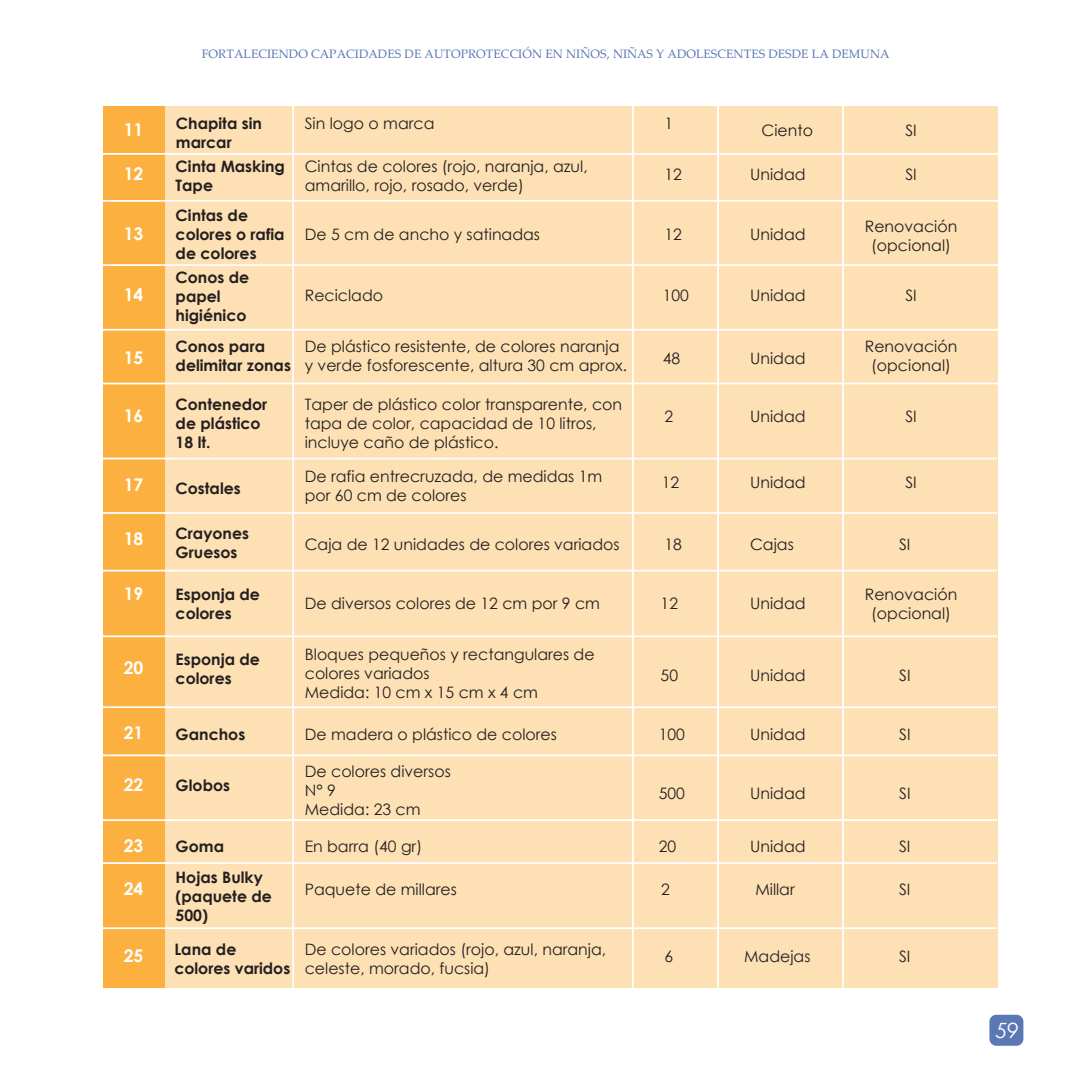
<style>
.page{position:relative;width:1092px;height:1092px;background:#fff}
.page>*{position:absolute;margin:0;border:0;box-sizing:border-box;transform-origin:0 0}
.t1{font:italic 21px "Century Gothic";color:#fff}
.t2{font:700 17.5px "Century Gothic";color:#fff}
.t3{font:15.75px/18.9px "Century Gothic";color:#231f20}
.t4{font:700 15.75px/18.9px "Century Gothic";color:#231f20}
.t5{font:12.25px "Palatino Linotype";color:#5c77b6}
</style>
<div class="page">
<div style="left:103px;top:106px;width:61px;height:881px;background:#fbb03f"></div>
<div style="left:164px;top:106px;width:834px;height:881px;background:#fde0b4"></div>
<hr style="left:103px;top:153px;width:895px;height:2px;background:#fff">
<hr style="left:103px;top:200px;width:895px;height:2px;background:#fff">
<hr style="left:103px;top:264px;width:895px;height:2px;background:#fff">
<hr style="left:103px;top:329px;width:895px;height:1px;background:#fff">
<hr style="left:103px;top:382px;width:895px;height:2px;background:#fff">
<hr style="left:101px;top:457px;width:895px;height:2px;background:#fff">
<hr style="left:101px;top:569px;width:895px;height:2px;background:#fff">
<hr style="left:101px;top:512px;width:895px;height:2px;background:#fff">
<hr style="left:101px;top:635px;width:895px;height:2px;background:#fff">
<hr style="left:101px;top:706px;width:895px;height:2px;background:#fff">
<hr style="left:101px;top:754px;width:895px;height:2px;background:#fff">
<hr style="left:101px;top:819px;width:895px;height:2px;background:#fff">
<hr style="left:101px;top:862px;width:895px;height:1px;background:#fff">
<hr style="left:101px;top:927px;width:895px;height:2px;background:#fff">
<hr style="left:632px;top:98px;width:1px;height:889px;background:#fff">
<hr style="left:292px;top:98px;width:2px;height:889px;background:#fff">
<hr style="left:717px;top:97px;width:2px;height:890px;background:#fff">
<hr style="left:842px;top:98px;width:1px;height:889px;background:#fff">
<div style="left:989px;top:1014px;width:34px;height:31px;background:#5c77b6;border-radius:7px"></div>
<p class="t5" style="left:202px;top:45px;width:689px">FORTALECIENDO CAPACIDADES DE AUTOPROTECCIÓN EN NIÑOS, NIÑAS Y ADOLESCENTES DESDE LA DEMUNA</p>
<p class="t2" style="left:124px;top:116px;width:21px">11</p>
<p class="t2" style="left:124px;top:160px;width:21px">12</p>
<p class="t2" style="left:124px;top:220px;width:21px">13</p>
<p class="t2" style="left:124px;top:282px;width:21px">14</p>
<p class="t4" style="left:176px;top:113px;width:87px">Chapita sin marcar</p>
<p class="t3" style="left:305px;top:114px;width:131px">Sin logo o marca</p>
<p class="t3" style="left:664px;top:114px;width:10px">1</p>
<p class="t4" style="left:175px;top:156px;width:111px">Cinta Masking<br>Tape</p>
<p class="t4" style="left:175px;top:205px;width:110px">Cintas de colores o rafia de colores</p>
<p class="t4" style="left:175px;top:267px;width:75px">Conos de papel higiénico</p>
<p class="t3" style="left:305px;top:157px;width:284px">Cintas de colores (rojo, naranja, azul, amarillo, rojo, rosado, verde)</p>
<p class="t3" style="left:305px;top:224px;width:237px">De 5 cm de ancho y satinadas</p>
<p class="t3" style="left:305px;top:286px;width:80px">Reciclado</p>
<p class="t3" style="left:664px;top:165px;width:19px">12</p>
<p class="t3" style="left:664px;top:224px;width:19px">12</p>
<p class="t3" style="left:662px;top:286px;width:28px">100</p>
<p class="t3" style="left:761px;top:120px;width:53px">Ciento</p>
<p class="t3" style="left:905px;top:120px;width:13px">SI</p>
<p class="t3" style="left:905px;top:165px;width:13px">SI</p>
<p class="t3" style="left:750px;top:165px;width:57px">Unidad</p>
<p class="t3" style="left:750px;top:224px;width:57px">Unidad</p>
<p class="t3" style="left:750px;top:286px;width:57px">Unidad</p>
<p class="t3" style="left:864px;top:217px;width:94px;text-align:center">Renovación (opcional)</p>
<p class="t3" style="left:905px;top:286px;width:13px">SI</p>
<p class="t2" style="left:124px;top:344px;width:21px">15</p>
<p class="t4" style="left:176px;top:336px;width:117px">Conos para delimitar zonas</p>
<p class="t3" style="left:305px;top:336px;width:324px">De plástico resistente, de colores naranja y verde fosforescente, altura 30 cm aprox.</p>
<p class="t3" style="left:662px;top:349px;width:19px">48</p>
<p class="t3" style="left:750px;top:349px;width:57px">Unidad</p>
<p class="t3" style="left:864px;top:336px;width:94px;text-align:center">Renovación (opcional)</p>
<p class="t2" style="left:124px;top:402px;width:21px">16</p>
<p class="t2" style="left:124px;top:472px;width:21px">17</p>
<p class="t4" style="left:176px;top:394px;width:93px">Contenedor de plástico<br>18 lt.</p>
<p class="t4" style="left:176px;top:478px;width:67px">Costales</p>
<p class="t3" style="left:305px;top:395px;width:319px">Taper de plástico color transparente, con tapa de color, capacidad de 10 litros, incluye caño de plástico.</p>
<p class="t3" style="left:305px;top:467px;width:299px">De rafia entrecruzada, de medidas 1m por 60 cm de colores</p>
<p class="t3" style="left:664px;top:406px;width:10px">2</p>
<p class="t3" style="left:661px;top:473px;width:19px">12</p>
<p class="t3" style="left:750px;top:406px;width:57px">Unidad</p>
<p class="t3" style="left:750px;top:473px;width:57px">Unidad</p>
<p class="t3" style="left:905px;top:406px;width:13px">SI</p>
<p class="t3" style="left:905px;top:473px;width:13px">SI</p>
<p class="t2" style="left:124px;top:525px;width:21px">18</p>
<p class="t2" style="left:124px;top:580px;width:21px">19</p>
<p class="t2" style="left:124px;top:654px;width:21px">20</p>
<p class="t4" style="left:176px;top:523px;width:75px">Crayones<br>Gruesos</p>
<p class="t4" style="left:176px;top:584px;width:86px">Esponja de colores</p>
<p class="t4" style="left:176px;top:649px;width:86px">Esponja de colores</p>
<p class="t3" style="left:305px;top:534px;width:316px">Caja de 12 unidades de colores variados</p>
<p class="t3" style="left:305px;top:593px;width:297px">De diversos colores de 12 cm por 9 cm</p>
<p class="t3" style="left:305px;top:645px;width:291px">Bloques pequeños y rectangulares de colores variados<br>Medida: 10 cm x 15 cm x 4 cm</p>
<p class="t3" style="left:664px;top:534px;width:19px">18</p>
<p class="t3" style="left:660px;top:593px;width:19px">12</p>
<p class="t3" style="left:750px;top:534px;width:45px">Cajas</p>
<p class="t3" style="left:750px;top:593px;width:57px">Unidad</p>
<p class="t3" style="left:899px;top:534px;width:13px">SI</p>
<p class="t3" style="left:864px;top:584px;width:94px;text-align:center">Renovación (opcional)</p>
<p class="t3" style="left:750px;top:666px;width:57px">Unidad</p>
<p class="t3" style="left:660px;top:666px;width:19px">50</p>
<p class="t3" style="left:899px;top:666px;width:13px">SI</p>
<p class="t2" style="left:124px;top:719px;width:21px">21</p>
<p class="t4" style="left:176px;top:723px;width:71px">Ganchos</p>
<p class="t3" style="left:305px;top:724px;width:253px">De madera o plástico de colores</p>
<p class="t3" style="left:658px;top:724px;width:28px">100</p>
<p class="t3" style="left:750px;top:724px;width:57px">Unidad</p>
<p class="t3" style="left:899px;top:724px;width:13px">SI</p>
<p class="t2" style="left:124px;top:771px;width:21px">22</p>
<p class="t4" style="left:175px;top:775px;width:56px">Globos</p>
<p class="t3" style="left:305px;top:761px;width:147px">De colores diversos<br>N° 9<br>Medida: 23 cm</p>
<p class="t3" style="left:658px;top:783px;width:28px">500</p>
<p class="t3" style="left:750px;top:783px;width:57px">Unidad</p>
<p class="t3" style="left:899px;top:783px;width:13px">SI</p>
<p class="t2" style="left:124px;top:831px;width:21px">23</p>
<p class="t4" style="left:176px;top:835px;width:50px">Goma</p>
<p class="t3" style="left:305px;top:836px;width:119px">En barra (40 gr)</p>
<p class="t4" style="left:175px;top:867px;width:98px">Hojas Bulky (paquete de<br>500)</p>
<p class="t2" style="left:124px;top:874px;width:21px">24</p>
<p class="t3" style="left:305px;top:879px;width:154px">Paquete de millares</p>
<p class="t3" style="left:658px;top:836px;width:19px">20</p>
<p class="t3" style="left:750px;top:836px;width:57px">Unidad</p>
<p class="t3" style="left:899px;top:836px;width:13px">SI</p>
<p class="t3" style="left:661px;top:879px;width:10px">2</p>
<p class="t3" style="left:755px;top:879px;width:41px">Millar</p>
<p class="t3" style="left:899px;top:879px;width:13px">SI</p>
<p class="t4" style="left:174px;top:939px;width:117px">Lana de colores varidos</p>
<p class="t3" style="left:305px;top:939px;width:303px">De colores variados (rojo, azul, naranja, celeste, morado, fucsia)</p>
<p class="t2" style="left:124px;top:942px;width:21px">25</p>
<p class="t3" style="left:664px;top:946px;width:10px">6</p>
<p class="t3" style="left:744px;top:946px;width:68px">Madejas</p>
<p class="t3" style="left:899px;top:946px;width:13px">SI</p>
<h1 class="t1" style="left:995px;top:1015px;width:25px">59</h1>
</div>
